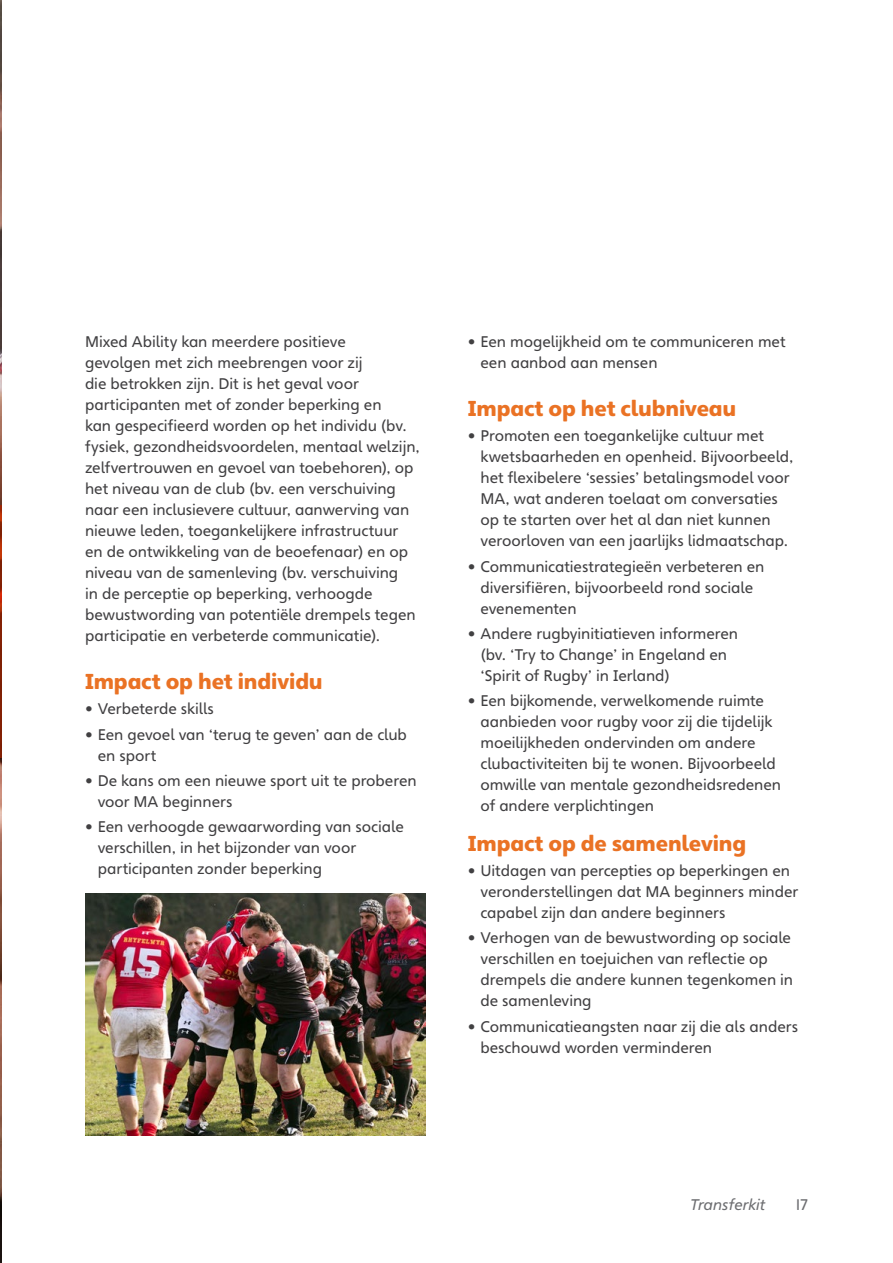
<style>
.page{position:relative;width:893px;height:1263px;background:#fff}
.page>*{position:absolute;margin:0;border:0;box-sizing:border-box;transform-origin:0 0}
.t1{font:900 21px "Heinemann";letter-spacing:-.01em;color:#ea7224}
.t2{font:15px/21px "Heinemann";letter-spacing:-.005em;color:#414042}
.t3{font:italic 15px "Heinemann";color:#6d6e71}
.t4{font:15px "Heinemann";color:#6d6e71}
</style>
<div class="page">
<img style="left:0;top:0;width:1px;height:1263px">
<hr style="left:0;top:505px;width:1px;height:253px;background:#ea7224">
<img style="left:85px;top:893px;width:340px;height:242px">
<p class="t2" style="left:85px;top:331px;width:336px">Mixed Ability kan meerdere positieve<br>gevolgen met zich meebrengen voor zij<br>die betrokken zijn. Dit is het geval voor participanten met of zonder beperking en<br>kan gespecifieerd worden op het individu (bv. fysiek, gezondheidsvoordelen, mentaal welzijn, zelfvertrouwen en gevoel van toebehoren), op het niveau van de club (bv. een verschuiving naar een inclusievere cultuur, aanwerving van nieuwe leden, toegankelijkere infrastructuur<br>en de ontwikkeling van de beoefenaar) en op niveau van de samenleving (bv. verschuiving<br>in de perceptie op beperking, verhoogde bewustwording van potentiële drempels tegen participatie en verbeterde communicatie).</p>
<h1 class="t1" style="left:85px;top:668px;width:239px">Impact op het individu</h1>
<p class="t2" style="left:85px;top:698px;width:131px">• Verbeterde skills</p>
<p class="t2" style="left:98px;top:724px;width:311px;text-indent:-13px">• Een gevoel van ‘terug te geven’ aan de club en sport</p>
<p class="t2" style="left:98px;top:770px;width:320px;text-indent:-13px">• De kans om een nieuwe sport uit te proberen voor MA beginners</p>
<p class="t2" style="left:98px;top:816px;width:308px;text-indent:-13px">• Een verhoogde gewaarwording van sociale verschillen, in het bijzonder van voor participanten zonder beperking</p>
<p class="t2" style="left:480px;top:331px;width:307px;text-indent:-13px">• Een mogelijkheid om te communiceren met een aanbod aan mensen</p>
<h1 class="t1" style="left:468px;top:395px;width:270px">Impact op het clubniveau</h1>
<p class="t2" style="left:480px;top:425px;width:314px;text-indent:-13px">• Promoten een toegankelijke cultuur met kwetsbaarheden en openheid. Bijvoorbeeld, het flexibelere ‘sessies’ betalingsmodel voor MA, wat anderen toelaat om conversaties op te starten over het al dan niet kunnen veroorloven van een jaarlijks lidmaatschap.</p>
<p class="t2" style="left:480px;top:556px;width:285px;text-indent:-13px">• Communicatiestrategieën verbeteren en diversifiëren, bijvoorbeeld rond sociale evenementen</p>
<p class="t2" style="left:480px;top:623px;width:259px;text-indent:-13px">• Andere rugbyinitiatieven informeren (bv. ‘Try to Change’ in Engeland en ‘Spirit of Rugby’ in Ierland)</p>
<p class="t2" style="left:480px;top:690px;width:302px;text-indent:-13px">• Een bijkomende, verwelkomende ruimte aanbieden voor rugby voor zij die tijdelijk moeilijkheden ondervinden om andere clubactiviteiten bij te wonen. Bijvoorbeeld omwille van mentale gezondheidsredenen of andere verplichtingen</p>
<h1 class="t1" style="left:468px;top:830px;width:280px">Impact op de samenleving</h1>
<p class="t2" style="left:480px;top:860px;width:319px;text-indent:-13px">• Uitdagen van percepties op beperkingen en veronderstellingen dat MA beginners minder capabel zijn dan andere beginners</p>
<p class="t2" style="left:480px;top:927px;width:314px;text-indent:-13px">• Verhogen van de bewustwording op sociale verschillen en toejuichen van reflectie op drempels die andere kunnen tegenkomen in de samenleving</p>
<p class="t2" style="left:480px;top:1016px;width:319px;text-indent:-13px">• Communicatieangsten naar zij die als anders beschouwd worden verminderen</p>
<p class="t3" style="left:690px;top:1195px;width:77px">Transferkit</p>
<p class="t4" style="left:796px;top:1195px;width:13px">17</p>
</div>
